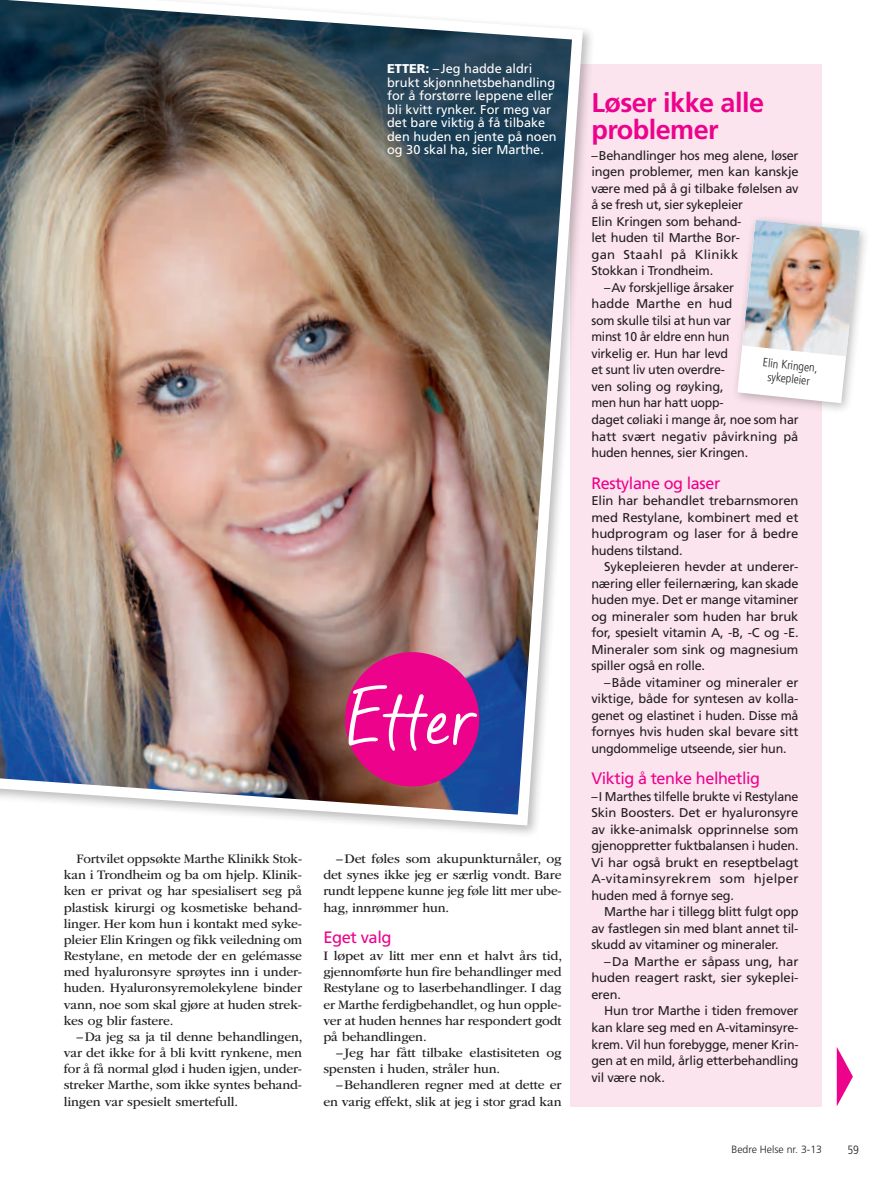
<style>
.page{position:relative;width:885px;height:1183px;background:#fff}
.page>*{position:absolute;margin:0;border:0;box-sizing:border-box;transform-origin:0 0}
.t1{font:72px "Mayfield";letter-spacing:-.01em;color:#fff}
.t2{font:700 27px/27px "Frutiger LT Std";letter-spacing:-.02em;color:#ed028c}
.t3{font:16.5px "Frutiger LT Std";letter-spacing:-.025em;color:#ed028c}
.t4{font:13.5px/16.2px "ITC Garamond Std";letter-spacing:-.01em;color:#231f20;text-align:justify}
.t5{font:12.75px/16.5px "Frutiger LT Std";letter-spacing:-.02em;color:#231f20;text-align:justify}
.t6{font:12.75px/13.5px "Frutiger LT Std";color:#fff}
.t7{font:12.75px "Frutiger LT Std";color:#231f20}
.t8{font:12.75px "Frutiger LT Std";letter-spacing:-.02em;color:#231f20;scale:.95 1}
.t9{font:12.75px "Frutiger LT Std";letter-spacing:.02em;color:#231f20}
.t10{font:12.75px "Frutiger LT Std";letter-spacing:-.02em;color:#231f20;scale:.96 1}
.t11{font:12.75px "Frutiger LT Std";letter-spacing:.005em;color:#231f20}
.t12{font:300 condensed 12px/13.5px "Frutiger LT Std";color:#231f20;text-align:center}
.t13{font:300 10.5px "Frutiger LT Std";color:#231f20}
.s1{font-weight:900}
</style>
<div class="page">
<div style="left:570px;top:64px;width:251px;height:1042px;background:#fce4ee"></div>
<div style="left:731px;top:214px;width:139px;height:200px;background:#231f20;opacity:.3"></div>
<svg style="left:737px;top:220px;width:122px;height:183px"></svg>
<img style="left:742px;top:220px;width:117px;height:136px">
<div style="left:0;top:0;width:595px;height:838px;background:#231f20;opacity:.3"></div>
<img style="left:0;top:0;width:588px;height:830px">
<div style="left:345px;top:652px;width:134px;height:134px;background:#ed028c;border-radius:50%"></div>
<svg style="left:836px;top:1047px;width:16px;height:59px"></svg>
<p class="t6" style="left:387px;top:62px;width:171px"><span class="s1">ETTER:</span> –Jeg hadde aldri brukt skjønnhetsbehandling for å forstørre leppene eller bli kvitt rynker. For meg var det bare viktig å få tilbake den huden en jente på noen og 30 skal ha, sier Marthe.</p>
<h1 class="t1" style="left:345px;top:669px;width:131px">Etter</h1>
<p class="t4" style="left:64px;top:850px;width:240px;text-indent:13px">Fortvilet oppsøkte Marthe Klinikk Stok&shy;kan i Trondheim og ba om hjelp. Klinik&shy;ken er privat og har spesialisert seg på plastisk kirurgi og kosmetiske behand&shy;linger. Her kom hun i kontakt med syke&shy;pleier Elin Kringen og fikk veiledning om Restylane, en metode der en gelémasse med hyaluronsyre sprøytes inn i under&shy;huden. Hyaluronsyremolekylene binder vann, noe som skal gjøre at huden strek&shy;kes og blir fastere.</p>
<p class="t4" style="left:64px;top:1028px;width:240px;text-indent:13px">–Da jeg sa ja til denne behandlingen, var det ikke for å bli kvitt rynkene, men for å få normal glød i huden igjen, under&shy;streker Marthe, som ikke syntes behand&shy;lingen var spesielt smertefull.</p>
<p class="t4" style="left:323px;top:850px;width:240px;text-indent:13px">–Det føles som akupunkturnåler, og det synes ikke jeg er særlig vondt. Bare rundt leppene kunne jeg føle litt mer ube&shy;hag, innrømmer hun.</p>
<p class="t3" style="left:323px;top:927px;width:70px">Eget valg</p>
<p class="t4" style="left:323px;top:947px;width:240px">I løpet av litt mer enn et halvt års tid, gjennomførte hun fire behandlinger med Restylane og to laserbehandlinger. I dag er Marthe ferdigbehandlet, og hun opple&shy;ver at huden hennes har respondert godt på behandlingen.</p>
<p class="t4" style="left:323px;top:1044px;width:240px;text-indent:13px">–Jeg har fått tilbake elastisiteten og spensten i huden, stråler hun.</p>
<p class="t4" style="left:323px;top:1076px;width:240px;text-align:right">–Behandleren regner med at dette er en varig effekt, slik at jeg i stor grad kan</p>
<h2 class="t2" style="left:591px;top:89px;width:174px">Løser ikke alle problemer</h2>
<p class="t5" style="left:591px;top:147px;width:209px">–Behandlinger hos meg alene, løser</p>
<p class="t5" style="left:591px;top:164px;width:209px">ingen problemer, men kan kanskje</p>
<p class="t5" style="left:591px;top:180px;width:209px">være med på å gi tilbake følelsen av</p>
<p class="t5" style="left:591px;top:197px;width:153px">å se fresh ut, sier sykepleier</p>
<p class="t5" style="left:591px;top:213px;width:152px">Elin Kringen som behand-</p>
<p class="t5" style="left:591px;top:230px;width:150px">let huden til Marthe Bor-</p>
<p class="t9" style="left:591px;top:247px;width:148px">gan Staahl på Klinikk</p>
<p class="t5" style="left:591px;top:263px;width:123px">Stokkan i Trondheim.</p>
<p class="t5" style="left:604px;top:279px;width:131px">–Av forskjellige årsaker</p>
<p class="t11" style="left:591px;top:296px;width:142px">hadde Marthe en hud</p>
<p class="t5" style="left:591px;top:312px;width:141px">som skulle tilsi at hun var</p>
<p class="t8" style="left:591px;top:329px;width:147px">minst 10 år eldre enn hun</p>
<p class="t5" style="left:591px;top:345px;width:138px">virkelig er. Hun har levd</p>
<p class="t5" style="left:591px;top:362px;width:135px">et sunt liv uten overdre-</p>
<p class="t5" style="left:591px;top:378px;width:134px">ven soling og røyking,</p>
<p class="t10" style="left:591px;top:395px;width:139px">men hun har hatt uopp-</p>
<p class="t5" style="left:591px;top:411px;width:208px">daget cøliaki i mange år, noe som har</p>
<p class="t7" style="left:591px;top:428px;width:208px">hatt svært negativ påvirkning på</p>
<p class="t5" style="left:591px;top:444px;width:158px">huden hennes, sier Kringen.</p>
<p class="t3" style="left:591px;top:473px;width:130px">Restylane og laser</p>
<p class="t5" style="left:591px;top:492px;width:208px">Elin har behandlet trebarnsmoren med Restylane, kombinert med et hudprogram og laser for å bedre hudens tilstand.</p>
<p class="t5" style="left:591px;top:558px;width:209px;text-indent:13px">Sykepleieren hevder at underer&shy;næring eller feilernæring, kan skade huden mye. Det er mange vitaminer og mineraler som huden har bruk for, spesielt vitamin A, -B, -C og -E.<br>Mineraler som sink og magnesium spiller også en rolle.</p>
<p class="t5" style="left:591px;top:674px;width:209px;text-indent:13px">–Både vitaminer og mineraler er viktige, både for syntesen av kolla&shy;genet og elastinet i huden. Disse må fornyes hvis huden skal bevare sitt ungdommelige utseende, sier hun.</p>
<p class="t3" style="left:591px;top:768px;width:170px">Viktig å tenke helhetlig</p>
<p class="t5" style="left:591px;top:788px;width:209px">–I Marthes tilfelle brukte vi Restylane Skin Boosters. Det er hyaluronsyre av ikke-animalsk opprinnelse som gjenoppretter fuktbalansen i huden.<br>Vi har også brukt en reseptbelagt A-vitaminsyrekrem som hjelper huden med å fornye seg.</p>
<p class="t5" style="left:591px;top:903px;width:208px;text-indent:13px">Marthe har i tillegg blitt fulgt opp av fastlegen sin med blant annet til&shy;skudd av vitaminer og mineraler.</p>
<p class="t5" style="left:591px;top:953px;width:209px;text-indent:13px">–Da Marthe er såpass ung, har huden reagert raskt, sier sykeplei&shy;eren.</p>
<p class="t5" style="left:591px;top:1002px;width:209px;text-indent:13px">Hun tror Marthe i tiden fremover kan klare seg med en A-vitaminsyre&shy;krem. Vil hun forebygge, mener Krin&shy;gen at en mild, årlig etterbehandling vil være nok.</p>
<p class="t12" style="left:763px;top:356px;width:57px;rotate:6deg">Elin Kringen, sykepleier</p>
<p class="t13" style="left:731px;top:1143px;width:92px">Bedre Helse nr. 3-13</p>
<p class="t12" style="left:847px;top:1142px;width:13px">59</p>
</div>
